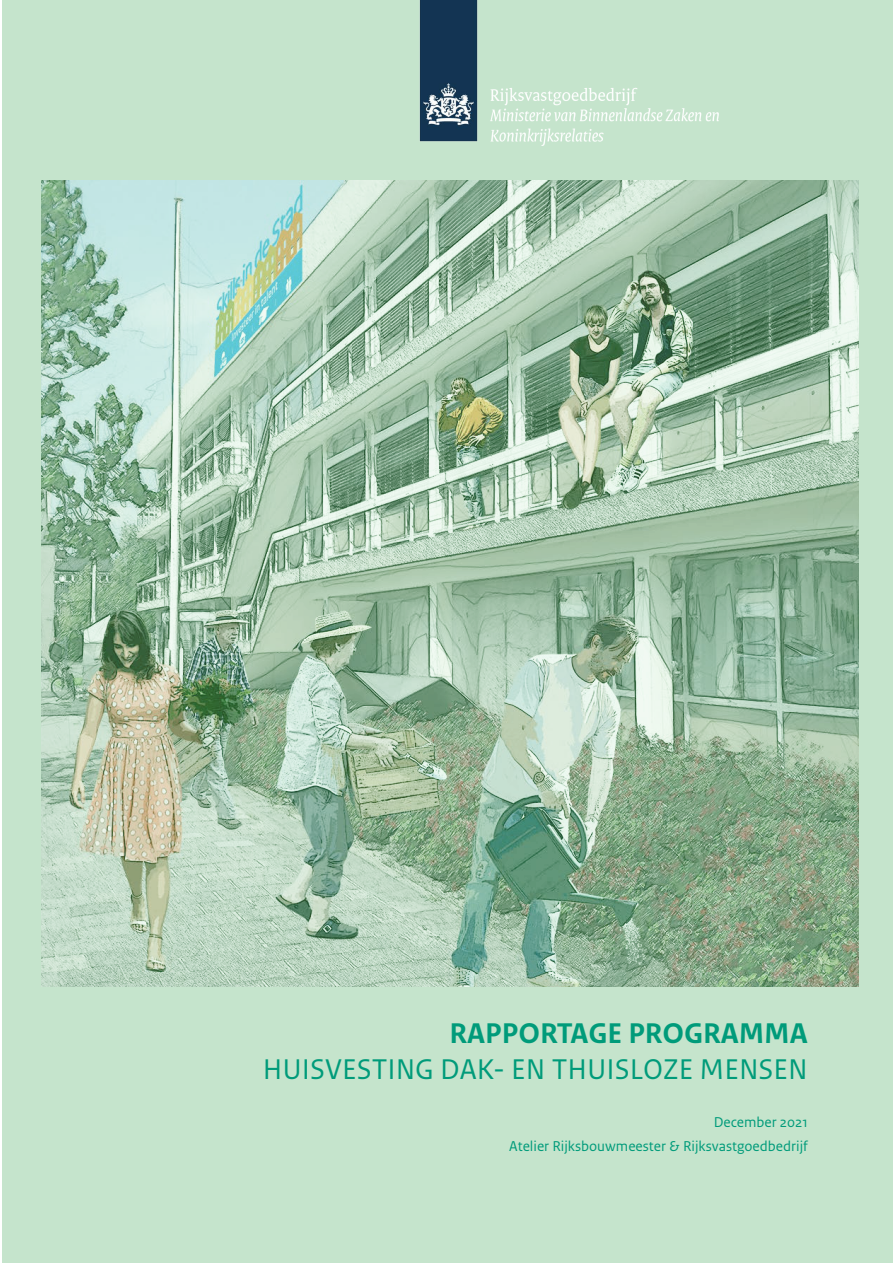
<style>
.page{position:relative;width:893px;height:1263px;background:#fff}
.page>*{position:absolute;margin:0;border:0;box-sizing:border-box;transform-origin:0 0}
.t1{font:30px "Rijksoverheid Sans Text";color:#009b7a}
.t2{font:700 30px "Rijksoverheid Sans Text";color:#009b7a}
.t3{font:15px/24px "Rijksoverheid Sans Text";color:#009b7a;text-align:right}
</style>
<div class="page">
<div style="left:2px;top:0;width:891px;height:1263px;background:#c5e4cc"></div>
<img style="left:41px;top:181px;width:818px;height:806px">
<img style="left:231px;top:0;width:498px;height:199px">
<h1 class="t2" style="left:450px;top:1016px;width:360px">RAPPORTAGE PROGRAMMA</h1>
<h1 class="t1" style="left:263px;top:1052px;width:547px">HUISVESTING DAK- EN THUISLOZE MENSEN</h1>
<p class="t3" style="left:509px;top:1110px;width:300px">December 2021<br>Atelier Rijksbouwmeester &amp; Rijksvastgoedbedrijf</p>
</div>
